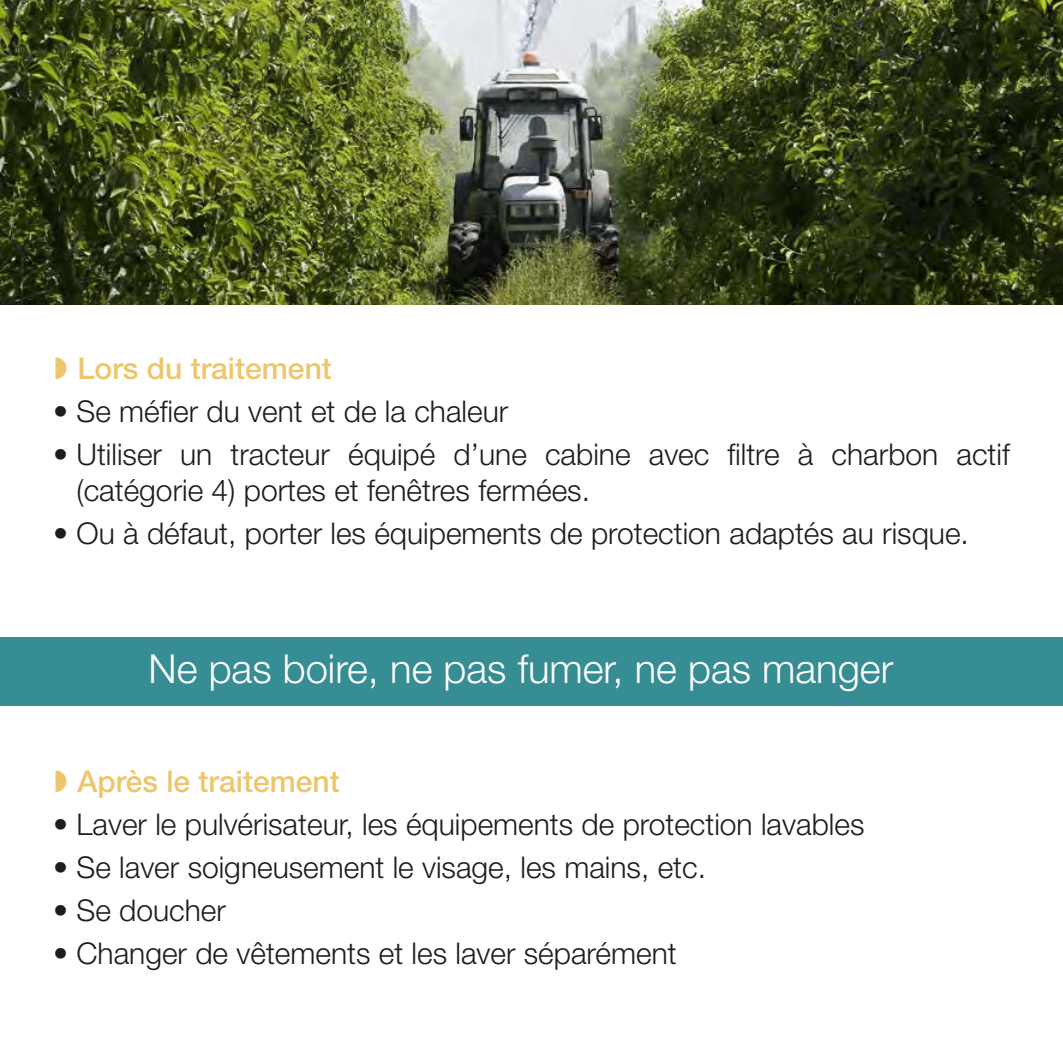
<style>
.page{position:relative;width:1063px;height:1063px;background:#fff}
.page>*{position:absolute;margin:0;border:0;box-sizing:border-box;transform-origin:0 0}
.t1{font:300 40px "Helvetica Neue LT Std";color:#fff}
.t2{font:300 30px/36px "Helvetica Neue LT Std";color:#1d1d1b}
.t3{font:500 30px "Helvetica Neue LT Std";color:#edc66c}
.s1{font-weight:500}
</style>
<div class="page">
<div style="left:0;top:637px;width:1063px;height:69px;background:#368d93"></div>
<img style="left:0;top:0;width:1063px;height:305px">
<p class="t3" style="left:77px;top:351px;width:256px">Lors du traitement</p>
<p class="t2" style="left:53px;top:393px;width:457px"><span class="s1">•</span> Se méfier du vent et de la chaleur</p>
<p class="t2" style="left:76px;top:436px;width:935px;text-indent:-23px"><span class="s1">•</span> Utiliser un tracteur équipé d’une cabine avec filtre à charbon actif (catégorie 4) portes et fenêtres fermées.</p>
<p class="t2" style="left:53px;top:515px;width:917px"><span class="s1">•</span> Ou à défaut, porter les équipements de protection adaptés au risque.</p>
<h1 class="t1" style="left:149px;top:645px;width:746px">Ne pas boire, ne pas fumer, ne pas manger</h1>
<p class="t3" style="left:77px;top:763px;width:264px">Après le traitement</p>
<p class="t2" style="left:53px;top:806px;width:813px"><span class="s1">•</span> Laver le pulvérisateur, les équipements de protection lavables</p>
<p class="t2" style="left:53px;top:849px;width:654px"><span class="s1">•</span> Se laver soigneusement le visage, les mains, etc.</p>
<p class="t2" style="left:53px;top:892px;width:174px"><span class="s1">•</span> Se doucher</p>
<p class="t2" style="left:53px;top:935px;width:625px"><span class="s1">•</span> Changer de vêtements et les laver séparément</p>
</div>
